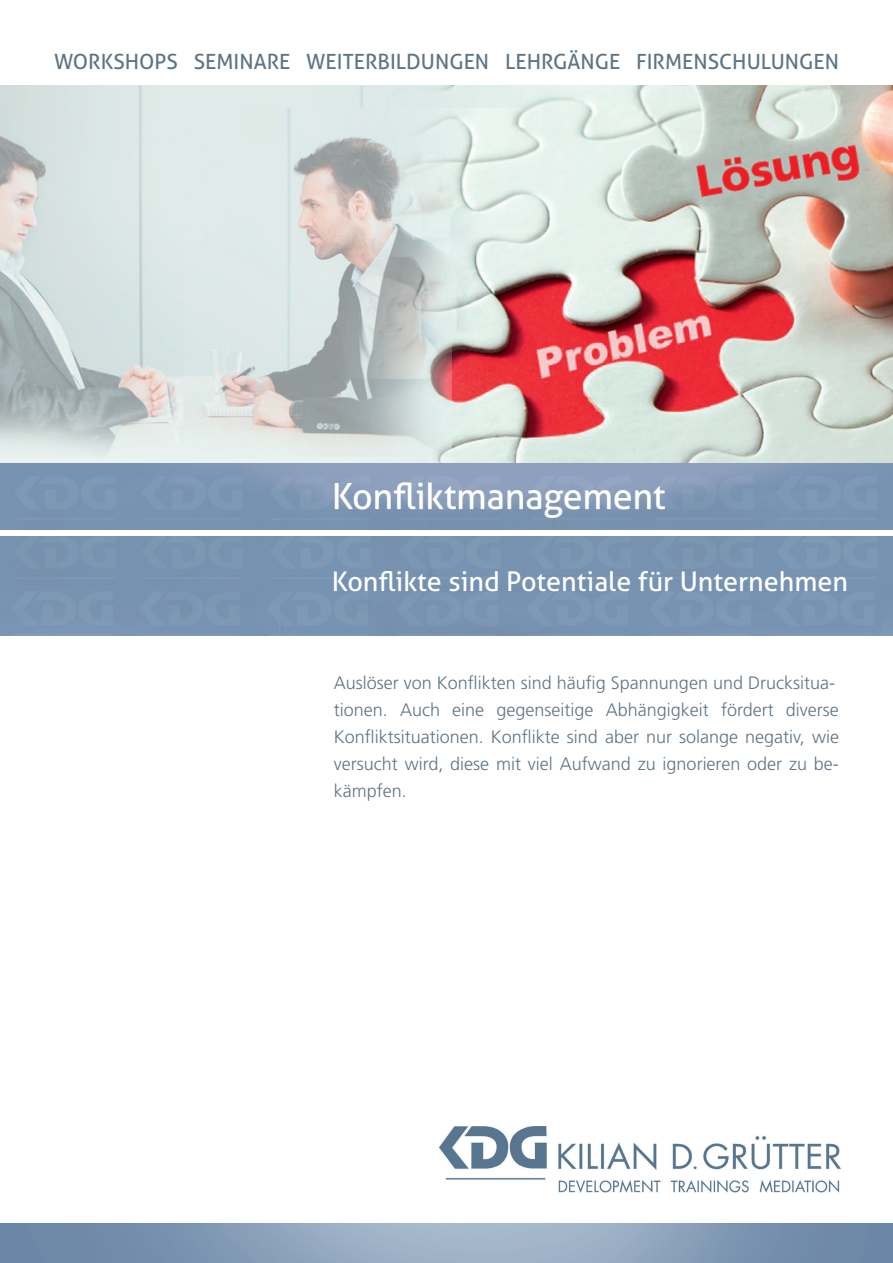
<style>
.page{position:relative;width:893px;height:1263px;background:#fff}
.page>*{position:absolute;margin:0;border:0;box-sizing:border-box;transform-origin:0 0}
.t1{font:36px "Aller";letter-spacing:-.01em;color:#fff}
.t2{font:27px "Aller";color:#fff}
.t3{font:21px "Aller";color:#607584}
.t4{font:300 18px/27px "Frutiger LT";color:#607584}
</style>
<div class="page">
<img style="left:0;top:85px;width:893px;height:551px">
<img style="left:439px;top:1127px;width:401px;height:65px">
<div style="left:0;top:530px;width:893px;height:6px;background:#fff"></div>
<p class="t3" style="left:54px;top:49px;width:786px">WORKSHOPS SEMINARE WEITERBILDUNGEN LEHRGÄNGE FIRMENSCHULUNGEN</p>
<h1 class="t1" style="left:332px;top:474px;width:336px">Konfliktmanagement</h1>
<h2 class="t2" style="left:332px;top:565px;width:518px">Konflikte sind Potentiale für Unternehmen</h2>
<p class="t4" style="left:334px;top:669px;width:507px">Auslöser von Konflikten sind häufig Spannungen und Drucksitua&shy;tionen. Auch eine gegenseitige Abhängigkeit fördert diverse Konfliktsituationen. Konflikte sind aber nur solange negativ, wie versucht wird, diese mit viel Aufwand zu ignorieren oder zu be&shy;kämpfen.</p>
</div>
